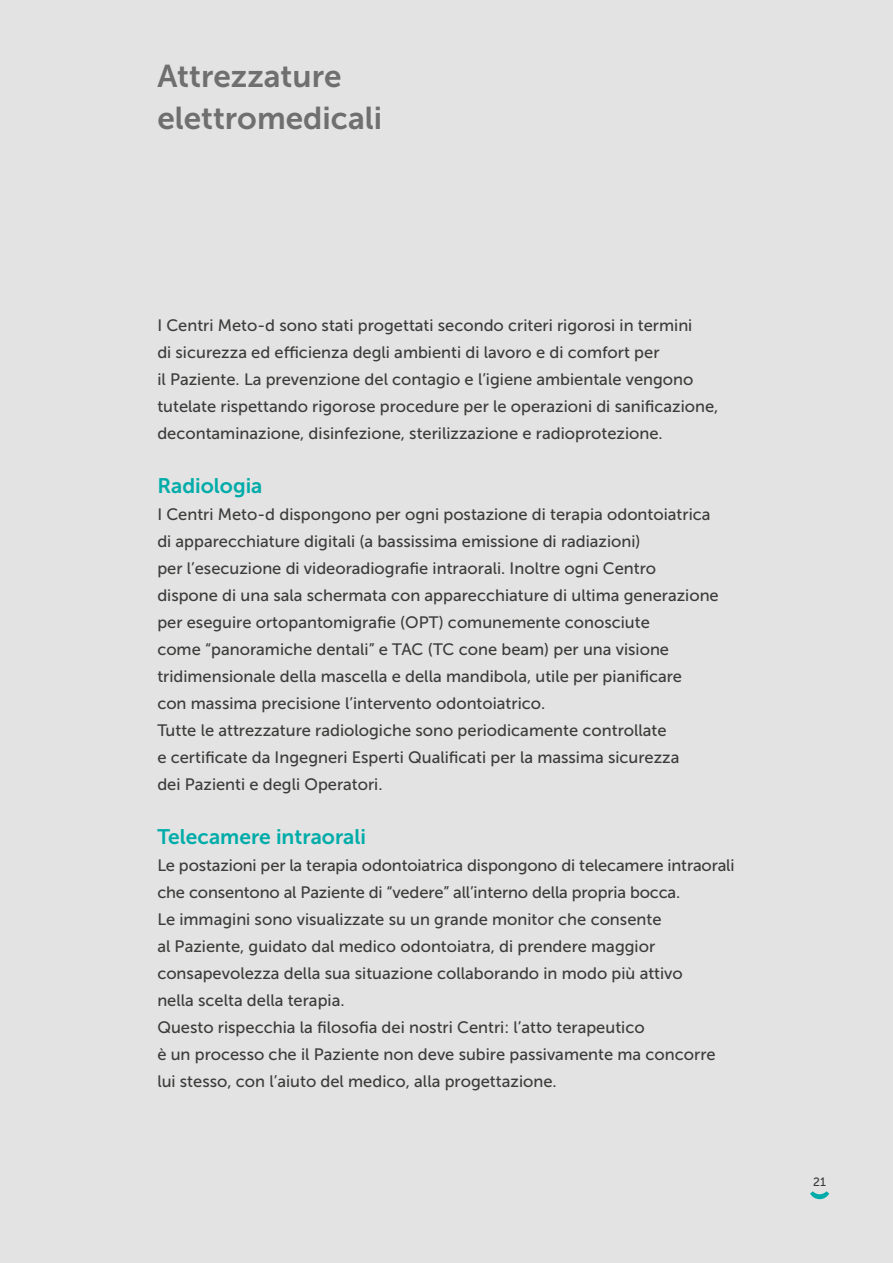
<style>
.page{position:relative;width:893px;height:1263px;background:#e3e3e3}
.page>*{position:absolute;margin:0;border:0;box-sizing:border-box;transform-origin:0 0}
.t1{font:31.5px/42px "Museo Sans 700";color:#706f6f}
.t2{font:21px "Museo Sans 700";color:#00aca9}
.t3{font:16.5px/27px "Museo Sans 500";color:#3c3c3b}
.t4{font:12px "Museo Sans 500";color:#3c3c3b}
</style>
<div class="page">
<svg style="left:810px;top:1191px;width:19px;height:8px"></svg>
<h1 class="t1" style="left:157px;top:56px;width:226px">Attrezzature elettromedicali</h1>
<p class="t3" style="left:157px;top:312px;width:563px">I Centri Meto-d sono stati progettati secondo criteri rigorosi in termini<br>di sicurezza ed efficienza degli ambienti di lavoro e di comfort per<br>il Paziente. La prevenzione del contagio e l’igiene ambientale vengono tutelate rispettando rigorose procedure per le operazioni di sanificazione, decontaminazione, disinfezione, sterilizzazione e radioprotezione.</p>
<p class="t2" style="left:157px;top:474px;width:107px">Radiologia</p>
<p class="t3" style="left:157px;top:501px;width:563px">I Centri Meto-d dispongono per ogni postazione di terapia odontoiatrica di apparecchiature digitali (a bassissima emissione di radiazioni)<br>per l’esecuzione di videoradiografie intraorali. Inoltre ogni Centro dispone di una sala schermata con apparecchiature di ultima generazione per eseguire ortopantomigrafie (OPT) comunemente conosciute<br>come “panoramiche dentali” e TAC (TC cone beam) per una visione tridimensionale della mascella e della mandibola, utile per pianificare<br>con massima precisione l’intervento odontoiatrico.<br>Tutte le attrezzature radiologiche sono periodicamente controllate<br>e certificate da Ingegneri Esperti Qualificati per la massima sicurezza<br>dei Pazienti e degli Operatori.</p>
<p class="t2" style="left:157px;top:825px;width:210px">Telecamere intraorali</p>
<p class="t3" style="left:157px;top:852px;width:579px">Le postazioni per la terapia odontoiatrica dispongono di telecamere intraorali che consentono al Paziente di “vedere” all’interno della propria bocca.<br>Le immagini sono visualizzate su un grande monitor che consente<br>al Paziente, guidato dal medico odontoiatra, di prendere maggior consapevolezza della sua situazione collaborando in modo più attivo<br>nella scelta della terapia.<br>Questo rispecchia la filosofia dei nostri Centri: l’atto terapeutico<br>è un processo che il Paziente non deve subire passivamente ma concorre lui stesso, con l’aiuto del medico, alla progettazione.</p>
<p class="t4" style="left:813px;top:1176px;width:14px">21</p>
</div>
